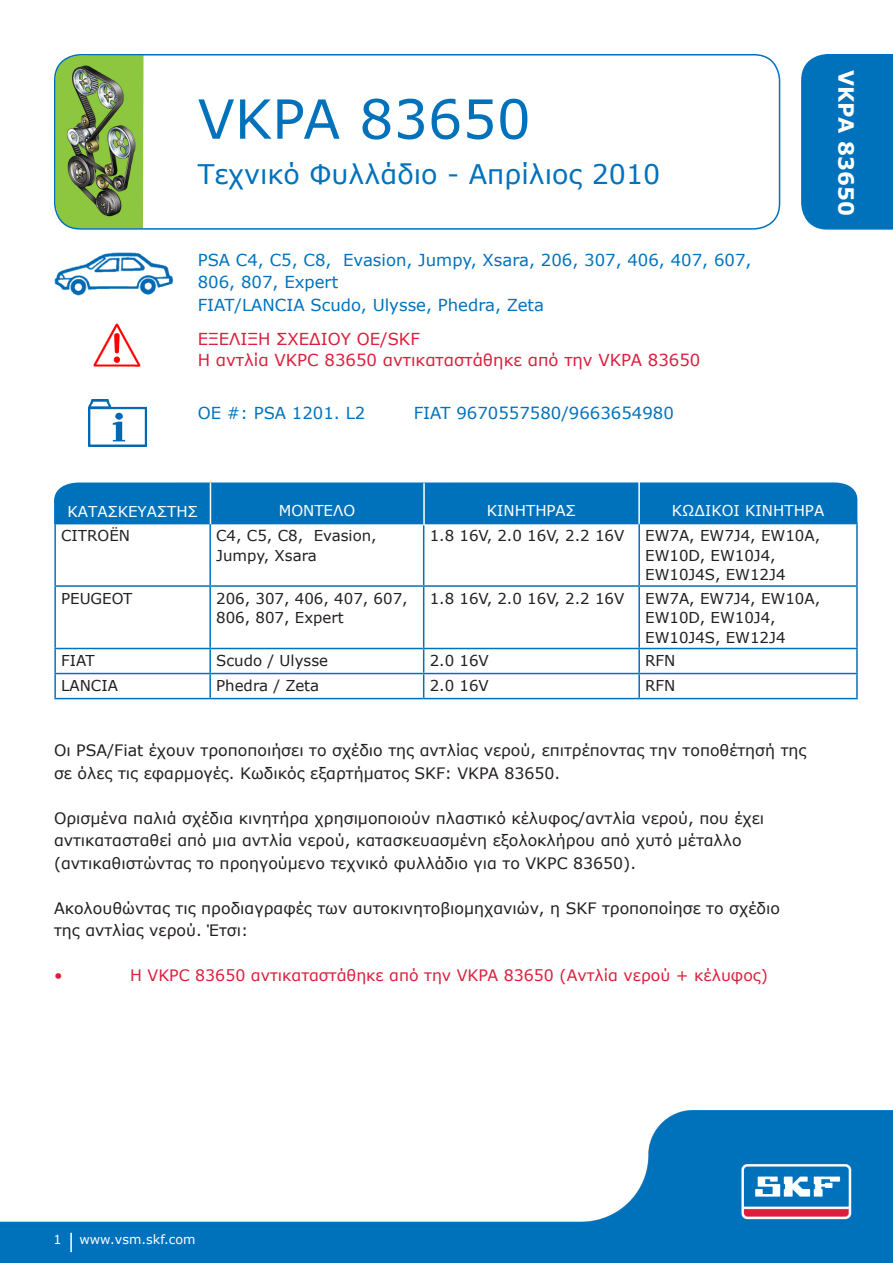
<style>
.page{position:relative;width:893px;height:1263px;background:#fff}
.page>*{position:absolute;margin:0;border:0;box-sizing:border-box;transform-origin:0 0}
.t1{font:54px "Verdana";color:#0072bc}
.t2{font:27px "Verdana";color:#0072bc}
.t3{font:700 21px "Verdana";color:#fff}
.t4{font:16.5px/22.5px "Verdana";color:#0072bc}
.t5{font:16.5px "Verdana";color:#da1f3d}
.t6{font:15.75px/22.5px "Verdana";color:#231f20}
.t7{font:15.75px "Verdana";color:#da1f3d}
.t8{font:15px/19.5px "Verdana";color:#231f20}
.t9{font:15px "Verdana";color:#fff}
.t10{font:12.75px "Verdana";color:#fff}
</style>
<div class="page">
<img style="left:55px;top:55px;width:89px;height:172px">
<div style="left:54px;top:54px;width:726px;height:176px;border:2px solid #0072bc;border-radius:26px"></div>
<img style="left:54px;top:253px;width:119px;height:43px">
<img style="left:93px;top:323px;width:48px;height:44px">
<img style="left:88px;top:399px;width:59px;height:48px">
<div style="left:801px;top:54px;width:92px;height:176px;background:#0072bc"></div>
<img style="left:0;top:1110px;width:893px;height:153px">
<svg style="left:70px;top:1233px;width:2px;height:19px"></svg>
<div style="left:54px;top:482px;width:804px;height:43px;background:#0072bc"></div>
<hr style="left:54px;top:523px;width:156px;height:1px;background:#0072bc">
<hr style="left:54px;top:524px;width:2px;height:61px;background:#0072bc">
<hr style="left:210px;top:523px;width:214px;height:1px;background:#0072bc">
<hr style="left:209px;top:524px;width:2px;height:61px;background:#0072bc">
<hr style="left:424px;top:523px;width:215px;height:1px;background:#0072bc">
<hr style="left:423px;top:524px;width:1px;height:61px;background:#0072bc">
<hr style="left:639px;top:523px;width:219px;height:1px;background:#0072bc">
<hr style="left:638px;top:524px;width:2px;height:61px;background:#0072bc">
<hr style="left:856px;top:524px;width:2px;height:61px;background:#0072bc">
<hr style="left:54px;top:585px;width:156px;height:2px;background:#0072bc">
<hr style="left:54px;top:587px;width:2px;height:61px;background:#0072bc">
<hr style="left:210px;top:585px;width:214px;height:2px;background:#0072bc">
<hr style="left:209px;top:587px;width:2px;height:61px;background:#0072bc">
<hr style="left:424px;top:585px;width:215px;height:2px;background:#0072bc">
<hr style="left:423px;top:587px;width:1px;height:61px;background:#0072bc">
<hr style="left:639px;top:585px;width:219px;height:2px;background:#0072bc">
<hr style="left:638px;top:587px;width:2px;height:61px;background:#0072bc">
<hr style="left:856px;top:587px;width:2px;height:61px;background:#0072bc">
<hr style="left:54px;top:648px;width:156px;height:1px;background:#0072bc">
<hr style="left:54px;top:649px;width:2px;height:24px;background:#0072bc">
<hr style="left:210px;top:648px;width:214px;height:1px;background:#0072bc">
<hr style="left:209px;top:649px;width:2px;height:24px;background:#0072bc">
<hr style="left:424px;top:648px;width:215px;height:1px;background:#0072bc">
<hr style="left:639px;top:648px;width:219px;height:1px;background:#0072bc">
<hr style="left:638px;top:649px;width:2px;height:24px;background:#0072bc">
<hr style="left:856px;top:649px;width:2px;height:24px;background:#0072bc">
<hr style="left:54px;top:673px;width:156px;height:1px;background:#0072bc">
<hr style="left:54px;top:674px;width:2px;height:24px;background:#0072bc">
<hr style="left:210px;top:673px;width:214px;height:1px;background:#0072bc">
<hr style="left:209px;top:674px;width:2px;height:24px;background:#0072bc">
<hr style="left:424px;top:673px;width:215px;height:1px;background:#0072bc">
<svg style="left:423px;top:649px;width:1px;height:49px"></svg>
<hr style="left:639px;top:673px;width:219px;height:1px;background:#0072bc">
<hr style="left:638px;top:674px;width:2px;height:24px;background:#0072bc">
<hr style="left:856px;top:674px;width:2px;height:24px;background:#0072bc">
<hr style="left:54px;top:698px;width:156px;height:1px;background:#0072bc">
<hr style="left:210px;top:698px;width:214px;height:1px;background:#0072bc">
<hr style="left:424px;top:698px;width:215px;height:1px;background:#0072bc">
<hr style="left:639px;top:698px;width:219px;height:1px;background:#0072bc">
<hr style="left:210px;top:483px;width:1px;height:41px;background:#fff">
<hr style="left:638px;top:481px;width:2px;height:43px;background:#fff">
<hr style="left:423px;top:483px;width:2px;height:42px;background:#fff">
<p class="t1" style="left:198px;top:85px;width:335px">VKPA 83650</p>
<p class="t2" style="left:198px;top:157px;width:464px">Τεχνικό Φυλλάδιο - Απρίλιος 2010</p>
<p class="t4" style="left:198px;top:248px;width:555px">PSA C4, C5, C8, Evasion, Jumpy, Xsara, 206, 307, 406, 407, 607,<br>806, 807, Expert</p>
<p class="t4" style="left:198px;top:293px;width:348px">FIAT/LANCIA Scudo, Ulysse, Phedra, Zeta</p>
<p class="t5" style="left:198px;top:329px;width:224px">ΕΞΕΛΙΞΗ ΣΧΕΔΙΟΥ OE/SKF</p>
<p class="t5" style="left:198px;top:350px;width:504px">Η αντλία VKPC 83650 αντικαταστάθηκε από την VKPA 83650</p>
<p class="t4" style="left:198px;top:402px;width:169px">OE #: PSA 1201. L2</p>
<p class="t4" style="left:414px;top:402px;width:262px">FIAT 9670557580/9663654980</p>
<p class="t3" style="left:859px;top:70px;width:147px;rotate:90deg">VKPA 83650</p>
<p class="t9" style="left:68px;top:502px;width:132px">ΚΑΤΑΣΚΕΥΑΣΤΗΣ</p>
<p class="t9" style="left:279px;top:501px;width:78px">ΜΟΝΤΕΛΟ</p>
<p class="t9" style="left:487px;top:501px;width:91px">ΚΙΝΗΤΗΡΑΣ</p>
<p class="t9" style="left:672px;top:501px;width:154px">ΚΩΔΙΚΟΙ ΚΙΝΗΤΗΡΑ</p>
<p class="t8" style="left:61px;top:525px;width:70px">CITROËN</p>
<p class="t8" style="left:216px;top:525px;width:162px">C4, C5, C8, Evasion,<br>Jumpy, Xsara</p>
<p class="t8" style="left:430px;top:525px;width:196px">1.8 16V, 2.0 16V, 2.2 16V</p>
<p class="t8" style="left:645px;top:525px;width:176px">EW7A, EW7J4, EW10A,<br>EW10D, EW10J4,<br>EW10J4S, EW12J4</p>
<p class="t8" style="left:61px;top:588px;width:73px">PEUGEOT</p>
<p class="t8" style="left:216px;top:588px;width:193px">206, 307, 406, 407, 607,<br>806, 807, Expert</p>
<p class="t8" style="left:430px;top:588px;width:196px">1.8 16V, 2.0 16V, 2.2 16V</p>
<p class="t8" style="left:645px;top:588px;width:176px">EW7A, EW7J4, EW10A,<br>EW10D, EW10J4,<br>EW10J4S, EW12J4</p>
<p class="t8" style="left:61px;top:650px;width:35px">FIAT</p>
<p class="t8" style="left:216px;top:650px;width:113px">Scudo / Ulysse</p>
<p class="t8" style="left:430px;top:650px;width:61px">2.0 16V</p>
<p class="t8" style="left:645px;top:650px;width:32px">RFN</p>
<p class="t8" style="left:61px;top:675px;width:58px">LANCIA</p>
<p class="t8" style="left:216px;top:675px;width:105px">Phedra / Zeta</p>
<p class="t8" style="left:430px;top:675px;width:61px">2.0 16V</p>
<p class="t8" style="left:645px;top:675px;width:32px">RFN</p>
<p class="t6" style="left:54px;top:739px;width:754px">Οι PSA/Fiat έχουν τροποποιήσει το σχέδιο της αντλίας νερού, επιτρέποντας την τοποθέτησή της σε όλες τις εφαρμογές. Κωδικός εξαρτήματος SKF: VKPA 83650.</p>
<p class="t6" style="left:54px;top:806px;width:712px">Ορισμένα παλιά σχέδια κινητήρα χρησιμοποιούν πλαστικό κέλυφος/αντλία νερού, που έχει αντικατασταθεί από μια αντλία νερού, κατασκευασμένη εξολοκλήρου από χυτό μέταλλο (αντικαθιστώντας το προηγούμενο τεχνικό φυλλάδιο για το VKPC 83650).</p>
<p class="t6" style="left:54px;top:896px;width:727px">Ακολουθώντας τις προδιαγραφές των αυτοκινητοβιομηχανιών, η SKF τροποποίησε το σχέδιο της αντλίας νερού. Έτσι:</p>
<p class="t7" style="left:54px;top:965px;width:10px">•</p>
<p class="t7" style="left:130px;top:965px;width:639px">Η VKPC 83650 αντικαταστάθηκε από την VKPA 83650 (Αντλία νερού + κέλυφος)</p>
<p class="t10" style="left:53px;top:1232px;width:10px">1</p>
<p class="t10" style="left:79px;top:1232px;width:118px">www.vsm.skf.com</p>
</div>
